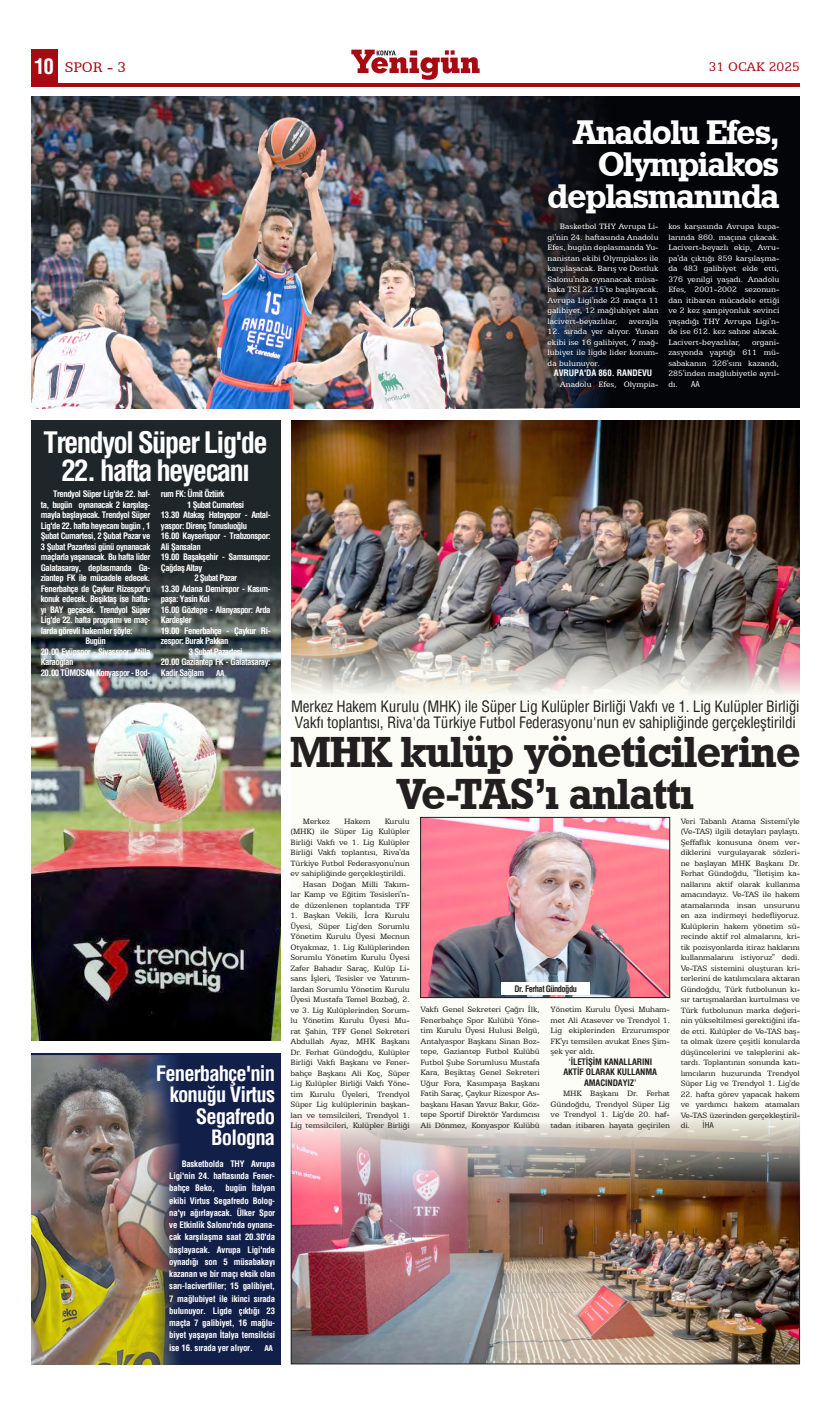
<style>
.page{position:relative;width:831px;height:1414px;background:#fff}
.page>*{position:absolute;margin:0;border:0;box-sizing:border-box;transform-origin:0 0}
.ana{font:43.75px "Geometric Slab 712 BT Bold A";letter-spacing:-.01em;color:#231f20}
.yatay_baslık{font:34.39px "Geometric Slab 712 BT Bold A";letter-spacing:-.03em;color:#fff}
.dikey_baslık{font:700 condensed 28.88px "Helvetica";letter-spacing:-.06em;color:#fff}
.t1{font:700 condensed 21px "Helvetica";color:#fff}
.dikey_baslık-2{font:700 condensed 20.65px "Helvetica";letter-spacing:-.04em;color:#fff}
.t2{font:15.75px "Egyptian 505 BT";color:#a70a12}
.üst_ana_baslık{font:condensed 15.31px/16.4px "Helvetica";letter-spacing:-.015em;color:#231f20}
.t3{font:14px "Egyptian 505 BT";color:#a70a12}
.metin{font:8.75px/10.5px "Egyptian 505 BT";letter-spacing:-.01em;color:#231f20;text-align:justify}
.imza{font:700 condensed 8.75px/10.5px "Helvetica";letter-spacing:-.05em;color:#fff}
.metin-2{font:8.75px/10.5px "Egyptian 505 BT";color:#fff;text-align:justify}
.ara_bas{font:700 condensed 8.75px "Helvetica";letter-spacing:-.01em;color:#231f20}
.ara_bas-2{font:700 condensed 8.75px "Helvetica";letter-spacing:-.06em;color:#fff}
.ara_bas-3{font:700 condensed 8.75px "Helvetica";color:#fff}
.ara_bas-4{font:700 condensed 8.75px "Helvetica";letter-spacing:-.06em;color:#231f20;scale:.96 1}
.imza-2{font:700 condensed 7.88px "Helvetica";color:#fff}
.s1{font-family:"Helvetica";font-stretch:condensed;font-size:7.88px}
</style>
<div class="page">
<div style="left:291px;top:421px;width:508px;height:943px;background:#fbfdf6"></div>
<img style="left:291px;top:421px;width:508px;height:272px">
<img style="left:293px;top:1114px;width:505px;height:248px">
<div style="left:291px;top:1101px;width:509px;height:263px;border:1px solid #231f20"></div>
<div style="left:31px;top:50px;width:26px;height:35px;background:#a70a12"></div>
<hr style="left:31px;top:83px;width:769px;height:4px;background:#a70a12">
<svg style="left:351px;top:50px;width:129px;height:30px"></svg>
<div style="left:31px;top:96px;width:769px;height:312px;background:#040509"></div>
<img style="left:31px;top:96px;width:574px;height:312px">
<img style="left:422px;top:819px;width:246px;height:177px">
<div style="left:420px;top:817px;width:250px;height:181px;border:1px solid #231f20"></div>
<div style="left:31px;top:420px;width:250px;height:620px;background:#1e2629"></div>
<img style="left:31px;top:574px;width:250px;height:466px">
<img style="left:31px;top:1055px;width:250px;height:309px">
<div style="left:501px;top:982px;width:89px;height:13px;background:#fff"></div>
<p class="t1" style="left:34px;top:53px;width:21px">10</p>
<p class="t2" style="left:65px;top:58px;width:63px">SPOR - 3</p>
<p class="t3" style="left:709px;top:59px;width:93px">31 OCAK 2025</p>
<p class="yatay_baslık" style="left:573px;top:111px;width:207px">Anadolu Efes,</p>
<p class="yatay_baslık" style="left:598px;top:143px;width:183px">Olympiakos</p>
<p class="yatay_baslık" style="left:548px;top:175px;width:233px">deplasmanında</p>
<p class="metin-2" style="left:548px;top:221px;width:113px;text-indent:12px">Basketbol THY Avrupa Li&shy;gi'nin 24. haftasında Anadolu Efes, bugün deplasmanda Yu&shy;nanistan ekibi Olympiakos ile karşılaşacak. Barış ve Dostluk Salonu'nda oynanacak müsa&shy;baka TSİ 22.15'te başlayacak.<br>Avrupa Ligi'nde 23 maçta 11 galibiyet, 12 mağlubiyet alan lacivert-beyazlılar,</p>
<p class="metin-2" style="left:629px;top:316px;width:31px">averajla</p>
<p class="metin-2" style="left:548px;top:326px;width:113px">12. sırada yer alıyor. Yunan ekibi ise 16 galibiyet, 7 mağ&shy;lubiyet ile ligde lider konum&shy;da bulunuyor.</p>
<p class="ara_bas-3" style="left:554px;top:367px;width:100px">AVRUPA'DA 860. RANDEVU</p>
<p class="metin-2" style="left:560px;top:379px;width:100px">Anadolu Efes, Olympia-</p>
<p class="metin-2" style="left:668px;top:221px;width:113px">kos karşısında Avrupa kupa&shy;larında 860. maçına çıkacak.<br>Lacivert-beyazlı ekip, Avru&shy;pa'da çıktığı 859 karşılaşma&shy;da 483 galibiyet elde etti, 376 yenilgi yaşadı. Anadolu Efes, 2001-2002 sezonun&shy;dan itibaren mücadele ettiği ve 2 kez şampiyonluk sevinci yaşadığı THY Avrupa Ligi'n&shy;de ise 612. kez sahne alacak.<br>Lacivert-beyazlılar,</p>
<p class="metin-2" style="left:668px;top:337px;width:113px;text-indent:84px">organi&shy;zasyonda yaptığı 611 mü&shy;sabakanın 326'sını kazandı, 285'inden mağlubiyetle ayrıl&shy;dı. ■ <span class="s1">AA</span></p>
<p class="dikey_baslık" style="left:44px;top:423px;width:226px">Trendyol Süper Lig'de</p>
<p class="dikey_baslık" style="left:62px;top:451px;width:190px">22. hafta heyecanı</p>
<p class="imza" style="left:41px;top:489px;width:111px;text-align:justify;text-indent:12px">Trendyol Süper Lig'de 22. haf&shy;ta, bugün oynanacak 2 karşılaş&shy;mayla başlayacak. Trendyol Süper Lig'de 22. hafta heyecanı bugün , 1<br>Şubat Cumartesi, 2 Şubat Pazar ve 3 Şubat Pazartesi günü oynanacak maçlarla yaşanacak. Bu hafta lider Galatasaray, deplasmanda Ga&shy;ziantep FK ile mücadele edecek.<br>Fenerbahçe de Çaykur Rizespor'u konuk edecek. Beşiktaş ise hafta&shy;yı BAY geçecek. Trendyol Süper Lig'de 22. hafta programı ve maç&shy;larda görevli hakemler şöyle:</p>
<p class="ara_bas-2" style="left:85px;top:635px;width:22px">Bugün</p>
<p class="imza" style="left:41px;top:646px;width:111px">20.00 Eyüpspor - Sivasspor: Atilla<br>Karaoğlan</p>
<p class="imza" style="left:41px;top:667px;width:111px">20.00 TÜMOSAN Konyaspor - Bod-</p>
<p class="imza" style="left:161px;top:489px;width:65px">rum FK: Ümit Öztürk</p>
<p class="ara_bas-2" style="left:187px;top:499px;width:59px">1 Şubat Cumartesi</p>
<p class="imza" style="left:161px;top:510px;width:111px">13.30 Atakaş Hatayspor - Antal&shy;yaspor: Direnç Tonusluoğlu</p>
<p class="imza" style="left:161px;top:531px;width:111px">16.00 Kayserispor - Trabzonspor:<br>Ali Şansalan</p>
<p class="imza" style="left:161px;top:552px;width:111px">19.00 Başakşehir - Samsunspor:<br>Çağdaş Altay</p>
<p class="ara_bas-2" style="left:194px;top:572px;width:44px">2 Şubat Pazar</p>
<p class="imza" style="left:161px;top:583px;width:111px">13.30 Adana Demirspor - Kasım&shy;paşa: Yasin Kol</p>
<p class="imza" style="left:161px;top:604px;width:111px">16.00 Göztepe - Alanyaspor: Arda<br>Kardeşler</p>
<p class="imza" style="left:161px;top:625px;width:111px">19.00 Fenerbahçe - Çaykur Ri&shy;zespor: Burak Pakkan</p>
<p class="ara_bas-2" style="left:189px;top:646px;width:55px">3 Şubat Pazartesi</p>
<p class="imza" style="left:161px;top:657px;width:111px">20.00 Gaziantep FK - Galatasaray:<br>Kadir Sağlam</p>
<p class="imza-2" style="left:216px;top:668px;width:10px">AA</p>
<p class="dikey_baslık-2" style="left:156px;top:1060px;width:121px">Fenerbahçe'nin</p>
<p class="dikey_baslık-2" style="left:170px;top:1081px;width:107px">konuğu Virtus</p>
<p class="dikey_baslık-2" style="left:196px;top:1102px;width:81px">Segafredo</p>
<p class="dikey_baslık-2" style="left:211px;top:1124px;width:65px">Bologna</p>
<p class="imza" style="left:169px;top:1157px;width:107px;line-height:12.2px;text-align:justify;text-indent:12px">Basketbolda THY Avrupa Ligi'nin 24. haftasında Fener&shy;bahçe Beko, bugün İtalyan ekibi Virtus Segafredo Bolog&shy;na'yı ağırlayacak. Ülker Spor ve Etkinlik Salonu'nda oynana&shy;cak karşılaşma saat 20.30'da başlayacak. Avrupa Ligi'nde oynadığı son 5 müsabakayı kazanan ve bir maçı eksik olan sarı-lacivertliler; 15 galibiyet, 7 mağlubiyet ile ikinci sırada bulunuyor. Ligde çıktığı 23 maçta 7 galibiyet, 16 mağlu&shy;biyet yaşayan İtalya temsilcisi ise 16. sırada yer alıyor.</p>
<p class="imza-2" style="left:264px;top:1342px;width:10px">AA</p>
<p class="üst_ana_baslık" style="left:291px;top:698px;width:510px">Merkez Hakem Kurulu (MHK) ile Süper Lig Kulüpler Birliği Vakfı ve 1. Lig Kulüpler Birliği<br>Vakfı toplantısı, Riva'da Türkiye Futbol Federasyonu'nun ev sahipliğinde gerçekleştirildi</p>
<p class="ana" style="left:290px;top:725px;width:512px">MHK kulüp yöneticilerine</p>
<p class="ana" style="left:397px;top:767px;width:298px">Ve-TAS’ı anlattı</p>
<p class="metin" style="left:290px;top:815px;width:121px;text-indent:94px">Kurulu (MHK) ile Süper Lig Kulüpler Birliği Vakfı ve 1. Lig Kulüpler Birliği Vakfı toplantısı, Riva'da Türkiye Futbol Federasyonu'nun ev sahipliğinde gerçekleştirildi.</p>
<p class="metin" style="left:290px;top:878px;width:121px;text-indent:12px">Hasan Doğan Milli Takım&shy;lar Kamp ve Eğitim Tesisleri'n&shy;de düzenlenen toplantıda TFF</p>
<p class="metin" style="left:290px;top:910px;width:121px">1. Başkan Vekili, İcra Kurulu Üyesi, Süper Lig'den Sorumlu Yönetim Kurulu Üyesi Mecnun Otyakmaz, 1. Lig Kulüplerinden Sorumlu Yönetim Kurulu Üyesi Zafer Bahadır Saraç, Kulüp Li&shy;sans İşleri, Tesisler ve Yatırım&shy;lardan Sorumlu Yönetim Kurulu Üyesi Mustafa Temel Bozbağ, 2. ve 3. Lig Kulüplerinden Sorum&shy;lu Yönetim Kurulu Üyesi Mu&shy;rat Şahin, TFF Genel Sekreteri Abdullah Ayaz, MHK Başkanı Dr. Ferhat Gündoğdu, Kulüpler Birliği Vakfı Başkanı ve Fener&shy;bahçe Başkanı Ali Koç, Süper Lig Kulüpler Birliği Vakfı Yöne&shy;tim Kurulu Üyeleri, Trendyol Süper Lig kulüplerinin başkan&shy;ları ve temsilcileri, Trendyol 1.<br>Lig temsilcileri, Kulüpler Birliği</p>
<p class="metin" style="left:303px;top:815px;width:28px">Merkez</p>
<p class="metin" style="left:344px;top:815px;width:28px">Hakem</p>
<p class="ara_bas-4" style="left:514px;top:983px;width:67px">Dr. Ferhat Gündoğdu</p>
<p class="metin" style="left:421px;top:1004px;width:121px">Vakfı Genel Sekreteri Çağrı İlk, Fenerbahçe Spor Kulübü Yöne&shy;tim Kurulu Üyesi Hulusi Belgü, Antalyaspor Başkanı Sinan Boz&shy;tepe, Gaziantep Futbol Kulübü Futbol Şube Sorumlusu Mustafa Kara, Beşiktaş Genel Sekreteri Uğur Fora, Kasımpaşa Başkanı Fatih Saraç, Çaykur Rizespor As&shy;başkanı Hasan Yavuz Bakır, Göz&shy;tepe Sportif Direktör Yardımcısı Ali Dönmez, Konyaspor Kulübü</p>
<p class="metin" style="left:551px;top:1004px;width:121px">Yönetim Kurulu Üyesi Muham&shy;met Ali Atasever ve Trendyol 1.<br>Lig ekiplerinden Erzurumspor FK'yı temsilen avukat Enes Şim&shy;şek yer aldı.</p>
<p class="ara_bas" style="left:568px;top:1056px;width:85px">‘İLETİŞİM KANALLARINI</p>
<p class="ara_bas" style="left:563px;top:1066px;width:95px">AKTİF OLARAK KULLANMA</p>
<p class="ara_bas" style="left:584px;top:1077px;width:54px">AMACINDAYIZ’</p>
<p class="metin" style="left:551px;top:1088px;width:121px;text-indent:12px">MHK Başkanı Dr. Ferhat Gündoğdu, Trendyol Süper Lig ve Trendyol 1. Lig'de 20. haf&shy;tadan itibaren hayata geçirilen</p>
<p class="metin" style="left:681px;top:815px;width:121px">Veri Tabanlı Atama Sistemi'yle (Ve-TAS) ilgili detayları paylaştı.<br>Şeffaflık konusuna önem ver&shy;diklerini vurgulayarak sözleri&shy;ne başlayan MHK Başkanı Dr.<br>Ferhat Gündoğdu, "İletişim ka&shy;nallarını aktif olarak kullanma amacındayız. Ve-TAS ile hakem atamalarında insan unsurunu en aza indirmeyi hedefliyoruz.<br>Kulüplerin hakem yönetim sü&shy;recinde aktif rol almalarını, kri&shy;tik pozisyonlarda itiraz haklarını kullanmalarını istiyoruz" dedi.<br>Ve-TAS sistemini oluşturan kri&shy;terlerini de katılımcılara aktaran Gündoğdu, Türk futbolunun kı&shy;sır tartışmalardan kurtulması ve Türk futbolunun marka değeri&shy;nin yükseltilmesi gerektiğini ifa&shy;de etti. Kulüpler de Ve-TAS baş&shy;ta olmak üzere çeşitli konularda düşüncelerini ve taleplerini ak&shy;tardı. Toplantının sonunda katı&shy;lımcıların huzurunda Trendyol Süper Lig ve Trendyol 1. Lig'de</p>
<p class="metin" style="left:681px;top:1088px;width:121px">22. hafta görev yapacak hakem ve yardımcı hakem atamaları Ve-TAS üzerinden gerçekleştiril&shy;di. ■ <span class="s1">İHA</span></p>
</div>
